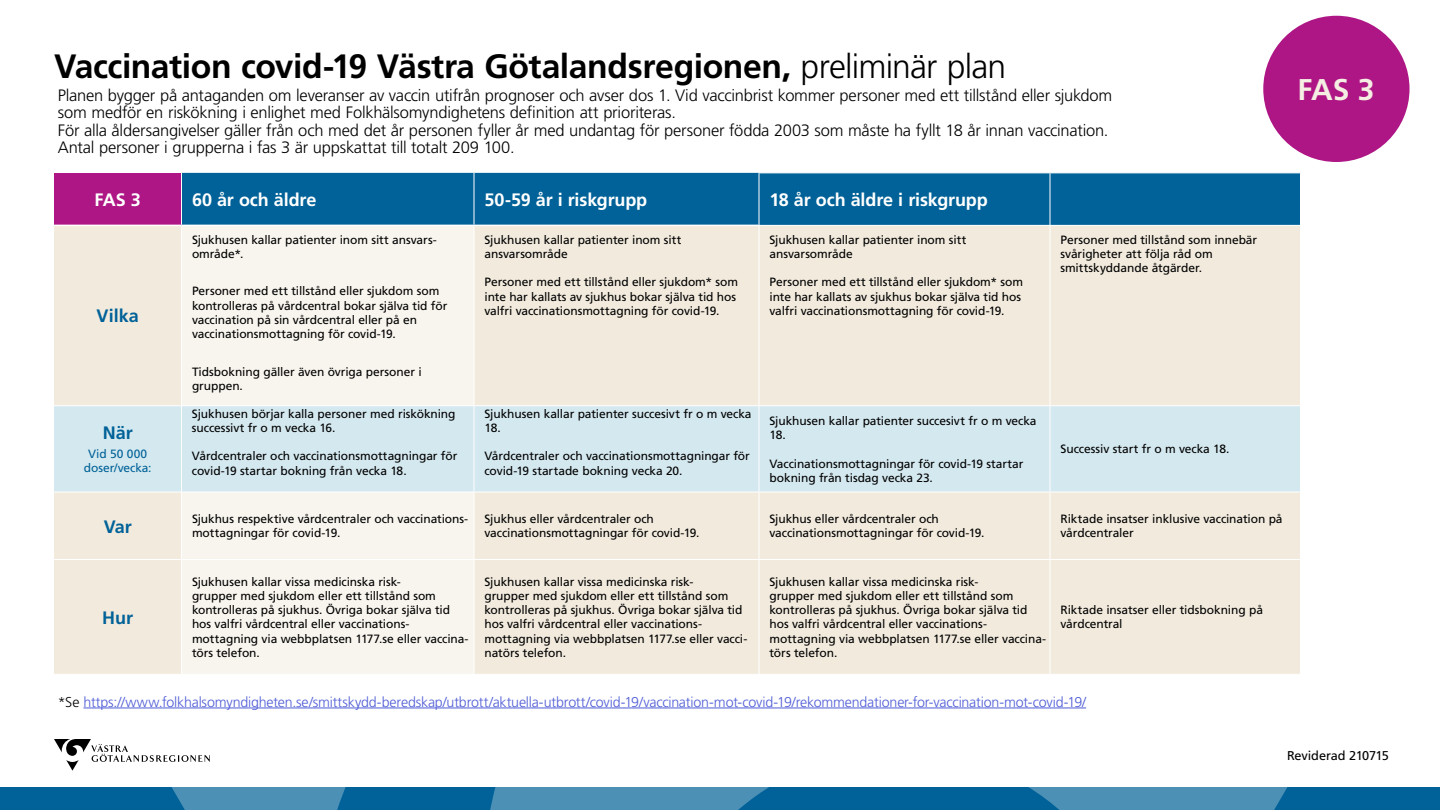
<style>
.page{position:relative;width:1440px;height:810px;background:#fff}
.page>*{position:absolute;margin:0;border:0;box-sizing:border-box;transform-origin:0 0}
.t1{font:700 33.75px "Frutiger LT Std";letter-spacing:-.015em;color:#000}
.t2{font:700 30px "Frutiger LT Std";color:#f4eee3}
.t3{font:700 18px "Frutiger LT Std";letter-spacing:-.01em;color:#fff}
.t4{font:700 18px "Frutiger LT Std";color:#006298}
.t5{font:300 16.5px/17.2px "Frutiger LT Std";letter-spacing:-.015em;color:#000}
.t6{font:300 14.25px "Frutiger LT Std";letter-spacing:-.015em;color:#4f5cd6}
.t7{font:12.75px "Frutiger LT Std";letter-spacing:-.015em;color:#000}
.t8{font:12px/14.2px "Frutiger LT Std";letter-spacing:-.01em;color:#000}
.t9{font:12px/14.2px "Frutiger LT Std";color:#006298;text-align:center}
.s1{font-weight:300}
.s2{color:#000}
</style>
<div class="page">
<div style="left:54px;top:173px;width:128px;height:52px;background:#af1685"></div>
<div style="left:182px;top:173px;width:1118px;height:52px;background:#006298"></div>
<div style="left:54px;top:226px;width:1246px;height:448px;background:#f1eadd"></div>
<div style="left:182px;top:226px;width:292px;height:448px;background:#f8f5ee"></div>
<div style="left:54px;top:406px;width:1246px;height:86px;background:#d4e8ef"></div>
<hr style="left:54px;top:405px;width:128px;height:1px;background:#fff">
<hr style="left:182px;top:405px;width:292px;height:1px;background:#fff">
<hr style="left:474px;top:405px;width:285px;height:1px;background:#fff">
<hr style="left:759px;top:405px;width:291px;height:1px;background:#fff">
<hr style="left:54px;top:492px;width:128px;height:1px;background:#fff">
<hr style="left:182px;top:492px;width:292px;height:1px;background:#fff">
<hr style="left:474px;top:492px;width:285px;height:1px;background:#fff">
<hr style="left:759px;top:492px;width:291px;height:1px;background:#fff">
<hr style="left:54px;top:559px;width:128px;height:1px;background:#fff">
<hr style="left:182px;top:559px;width:292px;height:1px;background:#fff">
<hr style="left:474px;top:559px;width:285px;height:1px;background:#fff">
<hr style="left:759px;top:559px;width:291px;height:1px;background:#fff">
<hr style="left:181px;top:226px;width:1px;height:179px;background:#fff">
<hr style="left:474px;top:226px;width:1px;height:179px;background:#fff">
<hr style="left:759px;top:226px;width:1px;height:179px;background:#fff">
<hr style="left:181px;top:406px;width:1px;height:86px;background:#fff">
<hr style="left:474px;top:406px;width:1px;height:86px;background:#fff">
<hr style="left:759px;top:406px;width:1px;height:86px;background:#fff">
<hr style="left:181px;top:492px;width:1px;height:67px;background:#fff">
<hr style="left:474px;top:492px;width:1px;height:67px;background:#fff">
<hr style="left:759px;top:492px;width:1px;height:67px;background:#fff">
<hr style="left:181px;top:560px;width:1px;height:114px;background:#fff">
<hr style="left:474px;top:560px;width:1px;height:114px;background:#fff">
<hr style="left:759px;top:560px;width:1px;height:114px;background:#fff">
<hr style="left:181px;top:173px;width:1px;height:52px;background:#fff">
<hr style="left:474px;top:173px;width:1px;height:52px;background:#fff">
<hr style="left:1050px;top:226px;width:1px;height:179px;background:#fff">
<hr style="left:1050px;top:405px;width:251px;height:1px;background:#fff">
<hr style="left:1050px;top:406px;width:1px;height:86px;background:#fff">
<hr style="left:1050px;top:492px;width:251px;height:1px;background:#fff">
<hr style="left:1050px;top:492px;width:1px;height:67px;background:#fff">
<hr style="left:1050px;top:559px;width:251px;height:1px;background:#fff">
<hr style="left:1050px;top:560px;width:1px;height:114px;background:#fff">
<hr style="left:759px;top:173px;width:1px;height:52px;background:#fff">
<hr style="left:1050px;top:173px;width:1px;height:52px;background:#fff">
<svg style="left:9px;top:788px;width:1431px;height:22px;background:#2277a5"></svg>
<svg style="left:54px;top:739px;width:156px;height:32px"></svg>
<div style="left:1263px;top:16px;width:147px;height:146px;background:#af1685;border-radius:50%"></div>
<hr style="left:83px;top:708px;width:1003px;height:1px;background:#4f5cd6">
<h1 class="t1" style="left:54px;top:46px;width:954px">Vaccination covid-19 Västra Götalandsregionen, <span class="s1">preliminär plan</span></h1>
<p class="t5" style="left:58px;top:87px;width:1056px">Planen bygger på antaganden om leveranser av vaccin utifrån prognoser och avser dos 1. Vid vaccinbrist kommer personer med ett tillstånd eller sjukdom som medför en riskökning i enlighet med Folkhälsomyndighetens definition att prioriteras.<br>För alla åldersangivelser gäller från och med det år personen fyller år med undantag för personer födda 2003 som måste ha fyllt 18 år innan vaccination.<br>Antal personer i grupperna i fas 3 är uppskattat till totalt 209 100.</p>
<h3 class="t3" style="left:95px;top:189px;width:48px">FAS 3</h3>
<h3 class="t3" style="left:192px;top:189px;width:126px">60 år och äldre</h3>
<h3 class="t3" style="left:485px;top:189px;width:164px">50-59 år i riskgrupp</h3>
<h3 class="t3" style="left:770px;top:189px;width:220px">18 år och äldre i riskgrupp</h3>
<h3 class="t4" style="left:97px;top:306px;width:44px">Vilka</h3>
<h3 class="t4" style="left:103px;top:422px;width:32px">När</h3>
<p class="t9" style="left:84px;top:447px;width:69px">Vid 50 000 doser/vecka:</p>
<p class="t8" style="left:192px;top:233px;width:246px">Sjukhusen kallar patienter inom sitt ansvars&shy;område*.</p>
<p class="t8" style="left:192px;top:284px;width:257px">Personer med ett tillstånd eller sjukdom som kontrolleras på vårdcentral bokar själva tid för vaccination på sin vårdcentral eller på en vaccinationsmottagning för covid-19.</p>
<p class="t8" style="left:192px;top:364px;width:231px">Tidsbokning gäller även övriga personer i gruppen.</p>
<p class="t8" style="left:192px;top:407px;width:265px">Sjukhusen börjar kalla personer med riskökning successivt fr o m vecka 16.</p>
<p class="t8" style="left:192px;top:449px;width:267px">Vårdcentraler och vaccinationsmottagningar för covid-19 startar bokning från vecka 18.</p>
<p class="t8" style="left:484px;top:232px;width:198px">Sjukhusen kallar patienter inom sitt ansvarsområde</p>
<p class="t8" style="left:484px;top:275px;width:255px">Personer med ett tillstånd eller sjukdom* som inte har kallats av sjukhus bokar själva tid hos valfri vaccinationsmottagning för covid-19.</p>
<p class="t8" style="left:770px;top:232px;width:198px">Sjukhusen kallar patienter inom sitt ansvarsområde</p>
<p class="t8" style="left:770px;top:275px;width:255px">Personer med ett tillstånd eller sjukdom* som inte har kallats av sjukhus bokar själva tid hos valfri vaccinationsmottagning för covid-19.</p>
<p class="t8" style="left:1060px;top:232px;width:198px">Personer med tillstånd som innebär svårigheter att följa råd om smittskyddande åtgärder.</p>
<p class="t8" style="left:484px;top:406px;width:269px">Sjukhusen kallar patienter succesivt fr o m vecka<br>18.</p>
<p class="t8" style="left:484px;top:449px;width:267px">Vårdcentraler och vaccinationsmottagningar för covid-19 startade bokning vecka 20.</p>
<p class="t8" style="left:769px;top:414px;width:269px">Sjukhusen kallar patienter succesivt fr o m vecka<br>18.</p>
<p class="t8" style="left:769px;top:456px;width:255px">Vaccinationsmottagningar för covid-19 startar bokning från tisdag vecka 23.</p>
<p class="t8" style="left:1060px;top:442px;width:171px">Successiv start fr o m vecka 18.</p>
<h3 class="t4" style="left:104px;top:516px;width:30px">Var</h3>
<p class="t8" style="left:192px;top:512px;width:278px">Sjukhus respektive vårdcentraler och vaccinations&shy;mottagningar för covid-19.</p>
<p class="t8" style="left:484px;top:512px;width:217px">Sjukhus eller vårdcentraler och vaccinationsmottagningar för covid-19.</p>
<p class="t8" style="left:770px;top:512px;width:217px">Sjukhus eller vårdcentraler och vaccinationsmottagningar för covid-19.</p>
<p class="t8" style="left:1060px;top:512px;width:224px">Riktade insatser inklusive vaccination på vårdcentraler</p>
<h3 class="t4" style="left:102px;top:607px;width:32px">Hur</h3>
<p class="t8" style="left:192px;top:575px;width:278px">Sjukhusen kallar vissa medicinska risk-<br>grupper med sjukdom eller ett tillstånd som kontrolleras på sjukhus. Övriga bokar själva tid hos valfri vårdcentral eller vaccinations&shy;mottagning via webbplatsen 1177.se eller vaccina&shy;törs telefon.</p>
<p class="t8" style="left:484px;top:574px;width:264px">Sjukhusen kallar vissa medicinska risk-<br>grupper med sjukdom eller ett tillstånd som kontrolleras på sjukhus. Övriga bokar själva tid hos valfri vårdcentral eller vaccinations&shy;mottagning via webbplatsen 1177.se eller vacci&shy;natörs telefon.</p>
<p class="t8" style="left:770px;top:574px;width:278px">Sjukhusen kallar vissa medicinska risk-<br>grupper med sjukdom eller ett tillstånd som kontrolleras på sjukhus. Övriga bokar själva tid hos valfri vårdcentral eller vaccinations&shy;mottagning via webbplatsen 1177.se eller vaccina&shy;törs telefon.</p>
<p class="t8" style="left:1060px;top:603px;width:204px">Riktade insatser eller tidsbokning på vårdcentral</p>
<p class="t6" style="left:58px;top:694px;width:1030px"><span class="s2">*Se</span> https://www.folkhalsomyndigheten.se/smittskydd-beredskap/utbrott/aktuella-utbrott/covid-19/vaccination-mot-covid-19/rekommendationer-for-vaccination-mot-covid-19/</p>
<h2 class="t2" style="left:1298px;top:72px;width:78px">FAS 3</h2>
<p class="t7" style="left:1287px;top:748px;width:103px">Reviderad 210715</p>
</div>
